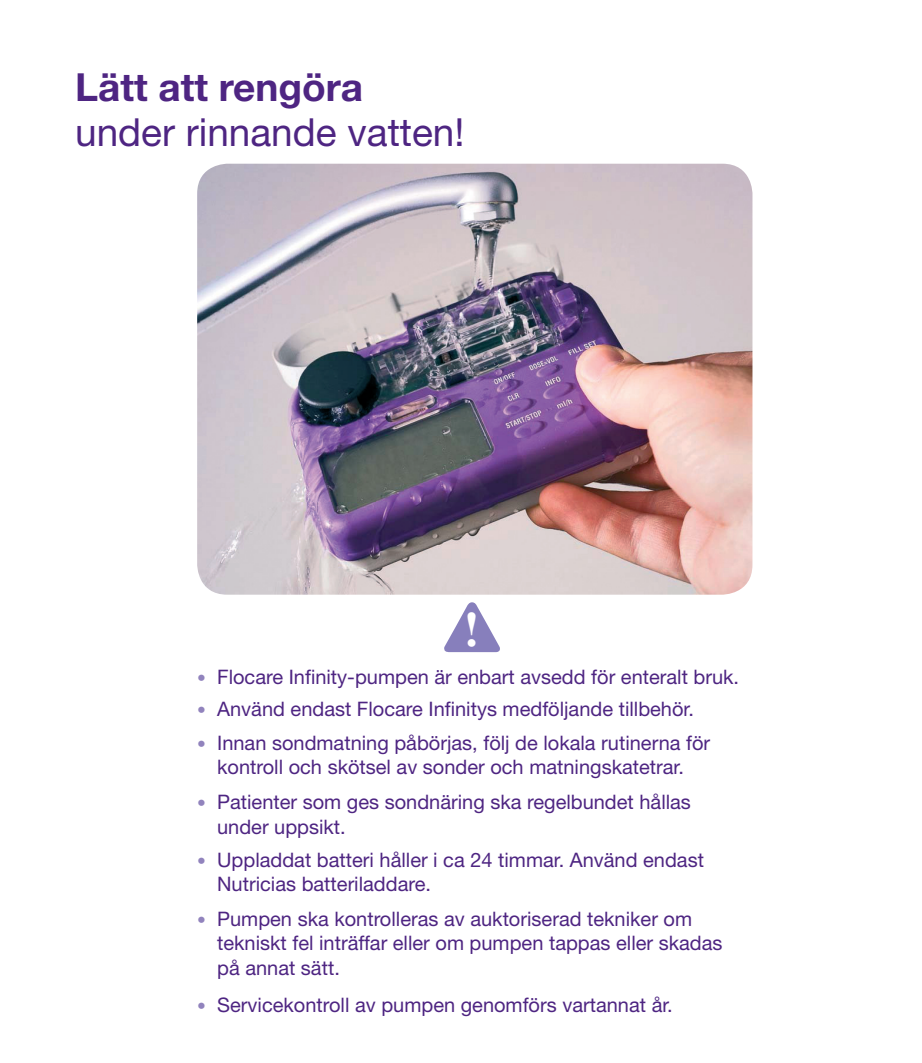
<style>
.page{position:relative;width:922px;height:1063px;background:#fff}
.page>*{position:absolute;margin:0;border:0;box-sizing:border-box;transform-origin:0 0}
.t1{font:700 49.25px "Times New Roman";color:#fff}
.t2{font:38.75px "Helvetica Neue LT Std";color:#4e2582}
.t3{font:700 38.75px "Helvetica Neue LT Std";color:#4e2582}
.t4{font:20px/24px "Helvetica Neue LT Std";color:#4e2582}
.s1{font-size:17.5px;color:#9183bd}
</style>
<div class="page">
<img style="left:197px;top:164px;width:555px;height:431px">
<svg style="left:444px;top:602px;width:56px;height:50px"></svg>
<h2 class="t3" style="left:75px;top:63px;width:289px">Lätt att rengöra</h2>
<h2 class="t2" style="left:75px;top:109px;width:391px">under rinnande vatten!</h2>
<h1 class="t1" style="left:463px;top:596px;width:18px">!</h1>
<p class="t4" style="left:197px;top:664px;width:543px"><span class="s1">•</span> Flocare Infinity-pumpen är enbart avsedd för enteralt bruk.</p>
<p class="t4" style="left:197px;top:697px;width:498px"><span class="s1">•</span> Använd endast Flocare Infinitys medföljande tillbehör.</p>
<p class="t4" style="left:197px;top:730px;width:514px;text-align:center"><span class="s1">•</span> Innan sondmatning påbörjas, följ de lokala rutinerna för kontroll och skötsel av sonder och matningskatetrar.</p>
<p class="t4" style="left:217px;top:788px;width:475px;line-height:25.5px;text-indent:-20px"><span class="s1">•</span> Patienter som ges sondnäring ska regelbundet hållas under uppsikt.</p>
<p class="t4" style="left:217px;top:848px;width:488px;text-indent:-20px"><span class="s1">•</span> Uppladdat batteri håller i ca 24 timmar. Använd endast<br>Nutricias batteriladdare.</p>
<p class="t4" style="left:217px;top:906px;width:506px;line-height:24.8px;text-indent:-20px"><span class="s1">•</span> Pumpen ska kontrolleras av auktoriserad tekniker om tekniskt fel inträffar eller om pumpen tappas eller skadas på annat sätt.</p>
<p class="t4" style="left:197px;top:992px;width:477px"><span class="s1">•</span> Servicekontroll av pumpen genomförs vartannat år.</p>
</div>
